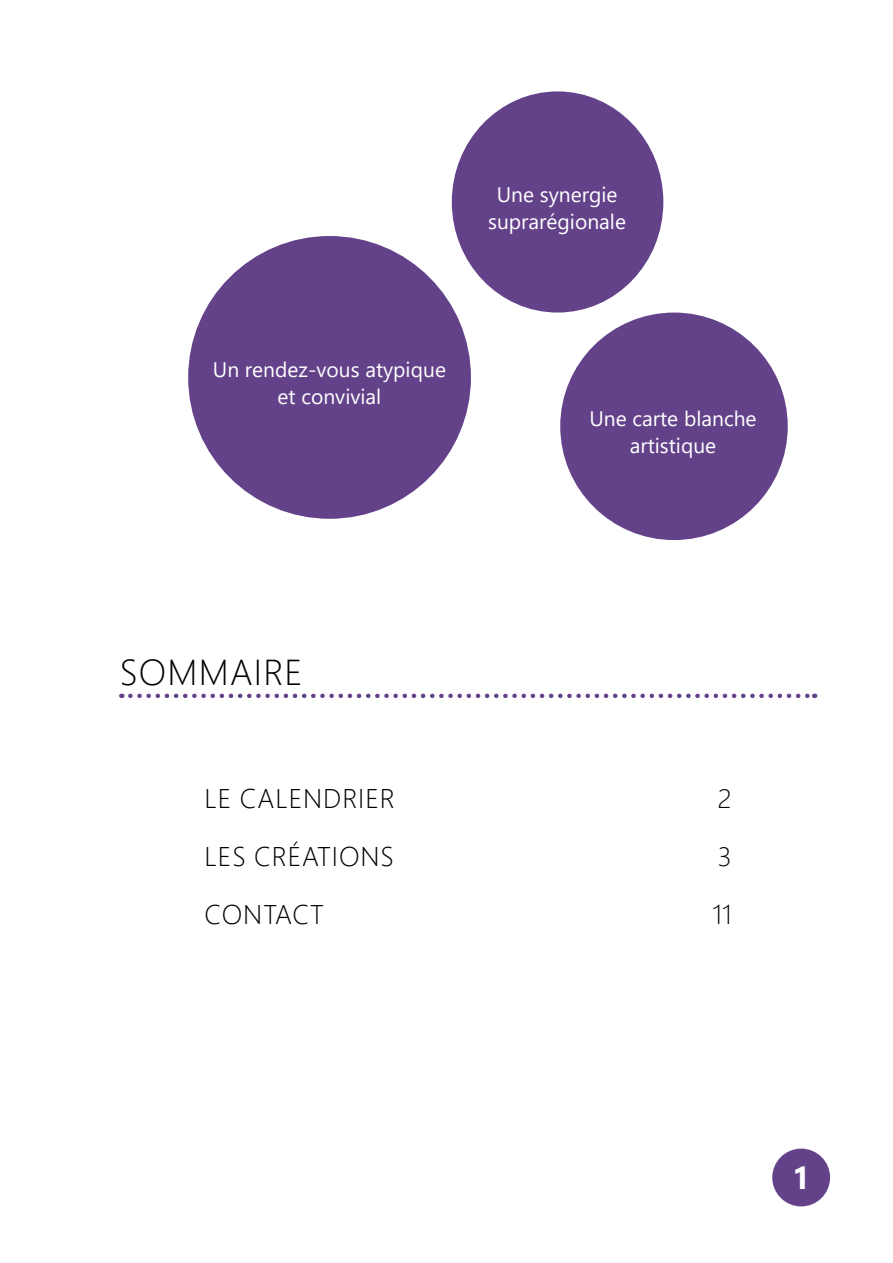
<style>
.page{position:relative;width:893px;height:1263px;background:#fff}
.page>*{position:absolute;margin:0;border:0;box-sizing:border-box;transform-origin:0 0}
.t1{font:300 36px "Segoe UI";letter-spacing:.035em;color:#000}
.t2{font:700 31.5px "Segoe UI";color:#fff}
.t3{font:300 27px "Segoe UI";letter-spacing:.035em;color:#000}
.t4{font:21px/27px "Segoe UI";color:#fff;text-align:center}
</style>
<div class="page">
<div style="left:772px;top:1148px;width:58px;height:58px;background:#63428a;border-radius:50%"></div>
<svg style="left:130px;top:694px;width:685px;height:4px"></svg>
<div style="left:188px;top:236px;width:283px;height:283px;background:#63428a;border-radius:50%"></div>
<div style="left:560px;top:313px;width:228px;height:227px;background:#63428a;border-radius:50%"></div>
<div style="left:452px;top:91px;width:211px;height:222px;background:#63428a;border-radius:50%"></div>
<p class="t4" style="left:488px;top:179px;width:139px">Une synergie suprarégionale</p>
<p class="t4" style="left:213px;top:355px;width:235px">Un rendez-vous atypique et convivial</p>
<p class="t4" style="left:589px;top:403px;width:169px">Une carte blanche artistique</p>
<h1 class="t1" style="left:120px;top:639px;width:184px">SOMMAIRE</h1>
<p class="t3" style="left:205px;top:773px;width:192px">LE CALENDRIER</p>
<p class="t3" style="left:718px;top:773px;width:15px">2</p>
<p class="t3" style="left:205px;top:831px;width:191px">LES CRÉATIONS</p>
<p class="t3" style="left:718px;top:831px;width:15px">3</p>
<p class="t3" style="left:205px;top:889px;width:121px">CONTACT</p>
<p class="t3" style="left:713px;top:889px;width:21px">11</p>
<h2 class="t2" style="left:792px;top:1148px;width:20px">1</h2>
</div>
